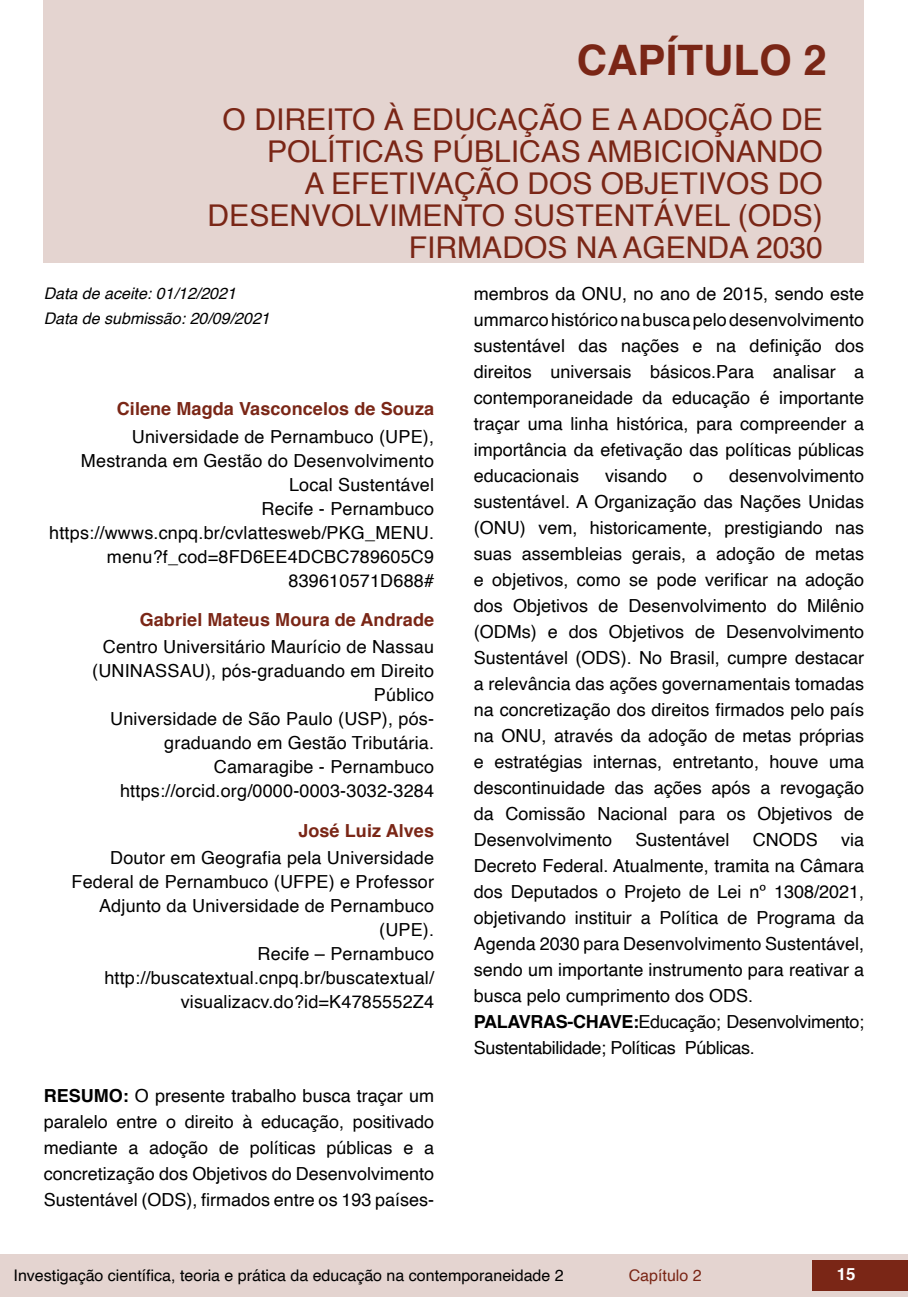
<style>
.page{position:relative;width:908px;height:1304px;background:#fff}
.page>*{position:absolute;margin:0;border:0;box-sizing:border-box;transform-origin:0 0}
.t1{font:700 42px "Helvetica";color:#7a2616}
.t2{font:30px/32px "Helvetica";color:#7a2616;text-align:right}
.t3{font:18px/26px "Helvetica";letter-spacing:.01em;color:#000;text-align:right}
.t4{font:700 18px "Helvetica";letter-spacing:.005em;color:#7a2616}
.t5{font:700 16.8px "Helvetica";color:#fff}
.t6{font:16px "Helvetica";color:#000}
.t7{font:italic 16px "Helvetica";color:#000}
.t8{font:16px "Helvetica";color:#7a2616}
.s1{font-weight:700}
</style>
<div class="page">
<div style="left:0;top:1254px;width:906px;height:43px;background:#e4d4d0"></div>
<div style="left:812px;top:1261px;width:95px;height:30px;background:#7a2616"></div>
<div style="left:44px;top:0;width:819px;height:263px;background:#e4d4d0"></div>
<h1 class="t1" style="left:576px;top:26px;width:251px">CAPÍTULO 2</h1>
<h2 class="t2" style="left:207px;top:104px;width:616px">O DIREITO À EDUCAÇÃO E A ADOÇÃO DE<br>POLÍTICAS PÚBLICAS AMBICIONANDO<br>A EFETIVAÇÃO DOS OBJETIVOS DO<br>DESENVOLVIMENTO SUSTENTÁVEL (ODS)<br>FIRMADOS NA AGENDA 2030</h2>
<p class="t7" style="left:44px;top:280px;width:194px">Data de aceite: 01/12/2021</p>
<p class="t7" style="left:44px;top:306px;width:227px">Data de submissão: 20/09/2021</p>
<p class="t4" style="left:117px;top:395px;width:319px">Cilene Magda Vasconcelos de Souza</p>
<p class="t3" style="left:49px;top:425px;width:386px;line-height:24px">Universidade de Pernambuco (UPE),<br>Mestranda em Gestão do Desenvolvimento<br>Local Sustentável<br>Recife - Pernambuco https://wwws.cnpq.br/cvlattesweb/PKG_MENU. menu?f_cod=8FD6EE4DCBC789605C9<br>839610571D688#</p>
<p class="t4" style="left:140px;top:605px;width:296px">Gabriel Mateus Moura de Andrade</p>
<p class="t3" style="left:92px;top:636px;width:343px;line-height:24px">Centro Universitário Maurício de Nassau (UNINASSAU), pós-graduando em Direito<br>Público<br>Universidade de São Paulo (USP), pós&shy;graduando em Gestão Tributária.<br>Camaragibe - Pernambuco https://orcid.org/0000-0003-3032-3284</p>
<p class="t4" style="left:298px;top:816px;width:137px">José Luiz Alves</p>
<p class="t3" style="left:72px;top:846px;width:364px;line-height:24px">Doutor em Geografia pela Universidade<br>Federal de Pernambuco (UFPE) e Professor<br>Adjunto da Universidade de Pernambuco (UPE).<br>Recife – Pernambuco http://buscatextual.cnpq.br/buscatextual/ visualizacv.do?id=K4785552Z4</p>
<p class="t3" style="left:44px;top:1083px;width:392px;text-align:justify"><span class="s1">RESUMO:</span> O presente trabalho busca traçar um paralelo entre o direito à educação, positivado mediante a adoção de políticas públicas e a concretização dos Objetivos do Desenvolvimento Sustentável (ODS), firmados entre os 193 países-</p>
<p class="t3" style="left:473px;top:281px;width:392px;text-align:justify">membros da ONU, no ano de 2015, sendo este ummarco histórico na busca pelo desenvolvimento sustentável das nações e na definição dos direitos universais básicos.Para analisar a contemporaneidade da educação é importante traçar uma linha histórica, para compreender a importância da efetivação das políticas públicas educacionais</p>
<p class="t3" style="left:473px;top:463px;width:392px;text-align:justify;text-indent:255px">desenvolvimento sustentável. A Organização das Nações Unidas (ONU) vem, historicamente, prestigiando nas suas assembleias gerais, a adoção de metas e objetivos, como se pode verificar na adoção dos Objetivos de Desenvolvimento do Milênio (ODMs) e dos Objetivos de Desenvolvimento Sustentável (ODS). No Brasil, cumpre destacar a relevância das ações governamentais tomadas na concretização dos direitos firmados pelo país na ONU, através da adoção de metas próprias e estratégias internas, entretanto, houve uma descontinuidade das ações após a revogação da Comissão Nacional para os Objetivos de Desenvolvimento</p>
<p class="t3" style="left:604px;top:463px;width:64px">visando</p>
<p class="t3" style="left:692px;top:463px;width:12px">o</p>
<p class="t3" style="left:635px;top:827px;width:96px">Sustentável</p>
<p class="t3" style="left:752px;top:827px;width:66px">CNODS</p>
<p class="t3" style="left:473px;top:827px;width:392px;text-align:left;text-indent:367px">via Decreto Federal. Atualmente, tramita na Câmara dos Deputados o Projeto de Lei nº 1308/2021, objetivando instituir a Política de Programa da Agenda 2030 para Desenvolvimento Sustentável, sendo um importante instrumento para reativar a busca pelo cumprimento dos ODS.<br><span class="s1">PALAVRAS-CHAVE:</span>Educação; Desenvolvimento; Sustentabilidade; Políticas Públicas.</p>
<p class="t6" style="left:14px;top:1263px;width:551px">Investigação científica, teoria e prática da educação na contemporaneidade 2</p>
<p class="t8" style="left:628px;top:1263px;width:74px">Capítulo 2</p>
<p class="t5" style="left:836px;top:1261px;width:20px">15</p>
</div>
